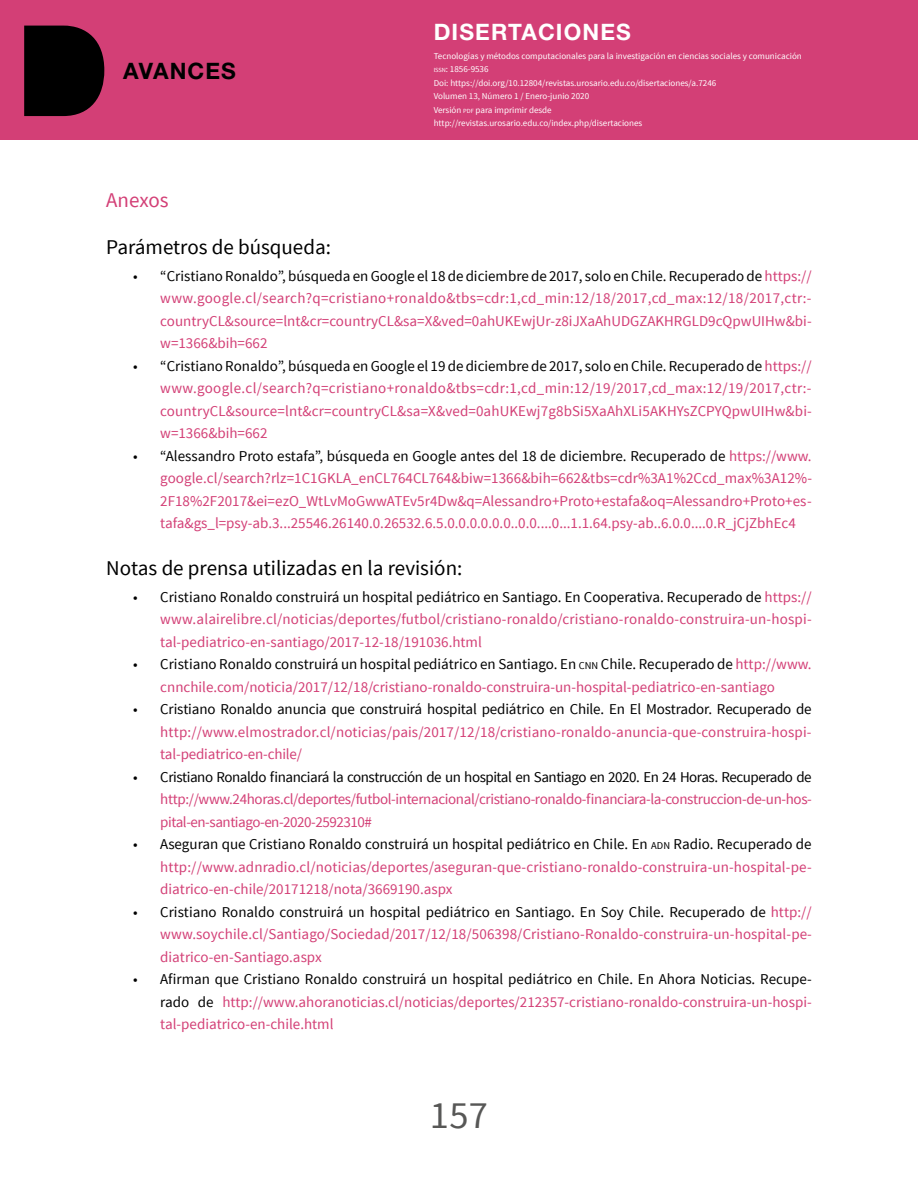
<style>
.page{position:relative;width:918px;height:1188px;background:#fff}
.page>*{position:absolute;margin:0;border:0;box-sizing:border-box;transform-origin:0 0}
.t1{font:38.4px "Source Sans Pro";color:#575756}
.t2{font:700 22.65px "Helvetica Neue LT Std";letter-spacing:.05em;color:#fff}
.t3{font:700 22.65px "Helvetica Neue LT Std";letter-spacing:.05em;color:#000}
.t4{font:21px "Source Sans Pro";color:#000}
.t5{font:21px "Source Sans Pro";color:#d33f76}
.t6{font:15px/22.5px "Source Sans Pro";color:#d33f76;text-align:justify}
.t7{font:15px/22.5px "Source Sans Pro";letter-spacing:-.025em;color:#d33f76}
.t8{font:15px "Source Sans Pro";letter-spacing:-.03em;color:#000}
.t9{font:15px "Source Sans Pro";letter-spacing:-.01em;color:#000}
.t10{font:9px/13.5px "Source Sans Pro";color:#fff}
.s1{font-size:6.3px}
.s2{color:#000}
.s3{font-size:10.5px;color:#000}
</style>
<div class="page">
<div style="left:0;top:0;width:918px;height:139px;background:#d33f76"></div>
<svg style="left:24px;top:26px;width:80px;height:90px;background:#13050a"></svg>
<h2 class="t3" style="left:123px;top:57px;width:114px">AVANCES</h2>
<h2 class="t2" style="left:434px;top:18px;width:199px">DISERTACIONES</h2>
<p class="t10" style="left:434px;top:49px;width:370px">Tecnologías y métodos computacionales para la investigación en ciencias sociales y comunicación <span class="s1">ISSN</span>: 1856-9536<br>Doi: https://doi.org/10.12804/revistas.urosario.edu.co/disertaciones/a.7246<br>Volumen 13, Número 1 / Enero-junio 2020<br>Versión <span class="s1">PDF</span> para imprimir desde<br>http://revistas.urosario.edu.co/index.php/disertaciones</p>
<h3 class="t5" style="left:106px;top:187px;width:64px">Anexos</h3>
<h3 class="t4" style="left:106px;top:234px;width:226px">Parámetros de búsqueda:</h3>
<p class="t6" style="left:160px;top:265px;width:653px;text-indent:-27px"><span class="s2">• “Cristiano Ronaldo”, búsqueda en Google el 18 de diciembre de 2017, solo en Chile. Recuperado de</span> https:// www.google.cl/search?q=cristiano+ronaldo&amp;tbs=cdr:1,cd_min:12/18/2017,cd_max:12/18/2017,ctr:- countryCL&amp;source=lnt&amp;cr=countryCL&amp;sa=X&amp;ved=0ahUKEwjUr-z8iJXaAhUDGZAKHRGLD9cQpwUIHw&amp;bi&shy;w=1366&amp;bih=662</p>
<p class="t6" style="left:160px;top:355px;width:653px;text-indent:-27px"><span class="s2">• “Cristiano Ronaldo”, búsqueda en Google el 19 de diciembre de 2017, solo en Chile. Recuperado de</span> https:// www.google.cl/search?q=cristiano+ronaldo&amp;tbs=cdr:1,cd_min:12/19/2017,cd_max:12/19/2017,ctr:- countryCL&amp;source=lnt&amp;cr=countryCL&amp;sa=X&amp;ved=0ahUKEwj7g8bSi5XaAhXLi5AKHYsZCPYQpwUIHw&amp;bi&shy;w=1366&amp;bih=662</p>
<p class="t6" style="left:160px;top:445px;width:653px;text-indent:-27px"><span class="s2">• “Alessandro Proto estafa”, búsqueda en Google antes del 18 de diciembre. Recuperado de</span> https://www. google.cl/search?rlz=1C1GKLA_enCL764CL764&amp;biw=1366&amp;bih=662&amp;tbs=cdr%3A1%2Ccd_max%3A12%- 2F18%2F2017&amp;ei=ezO_WtLvMoGwwATEv5r4Dw&amp;q=Alessandro+Proto+estafa&amp;oq=Alessandro+Proto+es&shy;tafa&amp;gs_l=psy-ab.3...25546.26140.0.26532.6.5.0.0.0.0.0.0..0.0....0...1.1.64.psy-ab..6.0.0....0.R_jCjZbhEc4</p>
<h3 class="t4" style="left:106px;top:555px;width:358px">Notas de prensa utilizadas en la revisión:</h3>
<p class="t6" style="left:160px;top:586px;width:653px;text-indent:-27px"><span class="s2">• Cristiano Ronaldo construirá un hospital pediátrico en Santiago. En Cooperativa. Recuperado de</span> https:// www.alairelibre.cl/noticias/deportes/futbol/cristiano-ronaldo/cristiano-ronaldo-construira-un-hospi&shy;tal-pediatrico-en-santiago/2017-12-18/191036.html</p>
<p class="t6" style="left:160px;top:653px;width:653px;text-indent:-27px"><span class="s2">• Cristiano Ronaldo construirá un hospital pediátrico en Santiago. En</span> <span class="s3">CNN</span> <span class="s2">Chile. Recuperado de</span> http://www. cnnchile.com/noticia/2017/12/18/cristiano-ronaldo-construira-un-hospital-pediatrico-en-santiago</p>
<p class="t9" style="left:133px;top:700px;width:680px">• Cristiano Ronaldo anuncia que construirá hospital pediátrico en Chile. En El Mostrador. Recuperado de</p>
<p class="t6" style="left:160px;top:721px;width:653px">http://www.elmostrador.cl/noticias/pais/2017/12/18/cristiano-ronaldo-anuncia-que-construira-hospi&shy;tal-pediatrico-en-chile/</p>
<p class="t8" style="left:133px;top:767px;width:680px">• Cristiano Ronaldo financiará la construcción de un hospital en Santiago en 2020. En 24 Horas. Recuperado de</p>
<p class="t7" style="left:160px;top:788px;width:653px">http://www.24horas.cl/deportes/futbol-internacional/cristiano-ronaldo-financiara-la-construccion-de-un-hos&shy;pital-en-santiago-en-2020-2592310#</p>
<p class="t6" style="left:160px;top:833px;width:653px;text-indent:-27px"><span class="s2">• Aseguran que Cristiano Ronaldo construirá un hospital pediátrico en Chile. En</span> <span class="s3">ADN</span> <span class="s2">Radio. Recuperado de </span>http://www.adnradio.cl/noticias/deportes/aseguran-que-cristiano-ronaldo-construira-un-hospital-pe&shy;diatrico-en-chile/20171218/nota/3669190.aspx</p>
<p class="t6" style="left:160px;top:901px;width:653px;text-indent:-27px"><span class="s2">• Cristiano Ronaldo construirá un hospital pediátrico en Santiago. En Soy Chile. Recuperado de</span> http:// www.soychile.cl/Santiago/Sociedad/2017/12/18/506398/Cristiano-Ronaldo-construira-un-hospital-pe&shy;diatrico-en-Santiago.aspx</p>
<p class="t6" style="left:160px;top:968px;width:653px;text-indent:-27px"><span class="s2">• Afirman que Cristiano Ronaldo construirá un hospital pediátrico en Chile. En Ahora Noticias. Recupe&shy;rado de</span> http://www.ahoranoticias.cl/noticias/deportes/212357-cristiano-ronaldo-construira-un-hospi&shy;tal-pediatrico-en-chile.html</p>
<h1 class="t1" style="left:430px;top:1092px;width:60px">157</h1>
</div>
